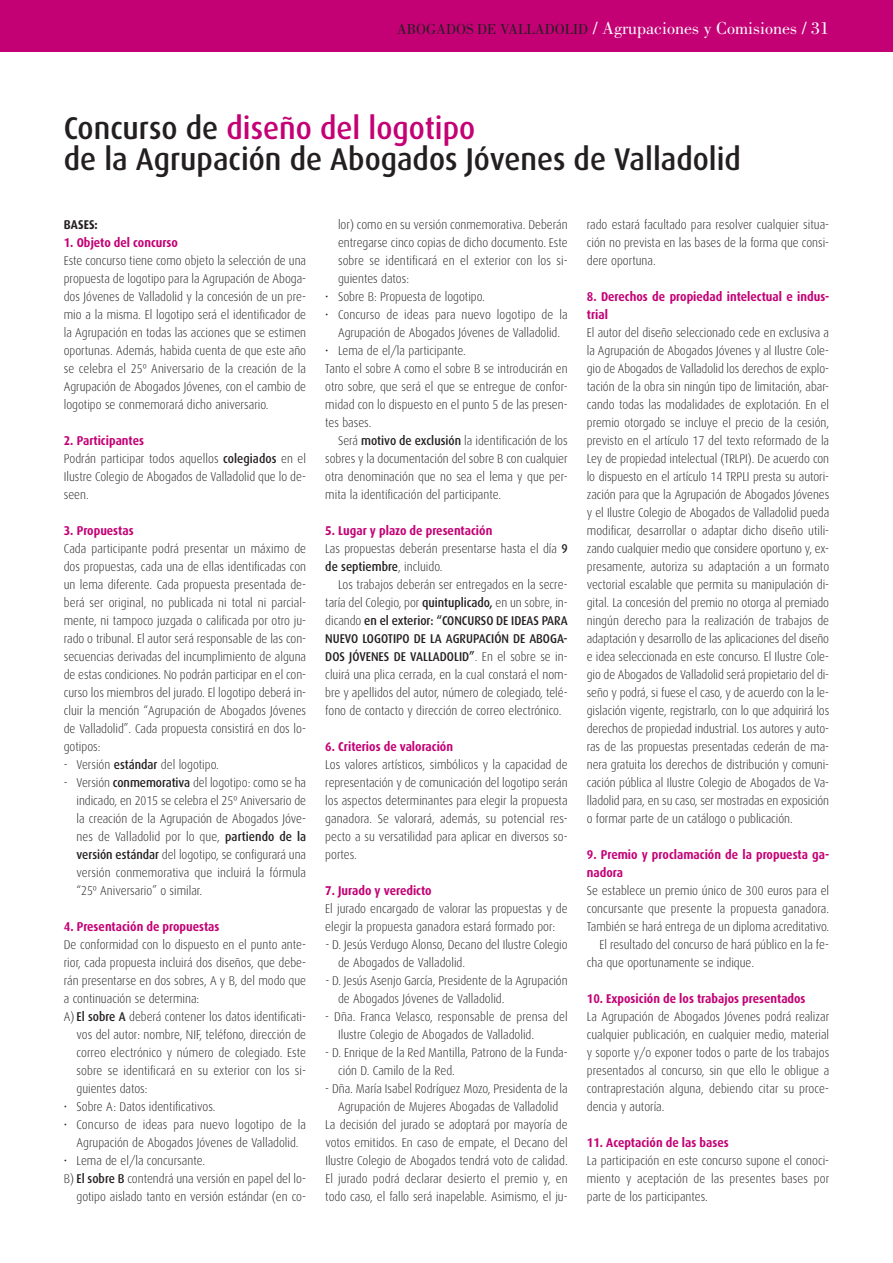
<style>
.page{position:relative;width:893px;height:1263px;background:#fff}
.page>*{position:absolute;margin:0;border:0;box-sizing:border-box;transform-origin:0 0}
.t1{font:500 31.5px/31.5px "Dax";color:#231f20;scale:.95 1}
.t2{font:18px "Bodoni Std";color:#fff}
.t3{font:300 12.75px/18px "Dax";color:#231f20;text-align:justify;scale:.91 1}
.t4{font:700 12.75px/18px "Dax";color:#c30175;scale:.91 1}
.t5{font:700 12.75px "Dax";color:#231f20;scale:.91 1}
.s1{font-size:15px;color:#231f20}
.s2{color:#c30175}
.s3{font-weight:700;color:#c30175}
.s4{font-weight:500}
</style>
<div class="page">
<div style="left:0;top:0;width:893px;height:51px;background:#c30175"></div>
<h2 class="t2" style="left:397px;top:18px;width:434px"><span class="s1">ABOGADOS DE VALLADOLID</span> / Agrupaciones y Comisiones / 31</h2>
<h1 class="t1" style="left:64px;top:113px;width:714px">Concurso de <span class="s2">diseño del logotipo<br></span>de la Agrupación de Abogados Jóvenes de Valladolid</h1>
<p class="t5" style="left:64px;top:217px;width:39px">BASES:</p>
<p class="t4" style="left:64px;top:234px;width:127px">1. Objeto del concurso</p>
<p class="t3" style="left:64px;top:252px;width:268px">Este concurso tiene como objeto la selección de una propuesta de logotipo para la Agrupación de Aboga&shy;dos Jóvenes de Valladolid y la concesión de un pre&shy;mio a la misma. El logotipo será el identificador de la Agrupación en todas las acciones que se estimen oportunas. Además, habida cuenta de que este año se celebra el 25º Aniversario de la creación de la Agrupación de Abogados Jóvenes, con el cambio de logotipo se conmemorará dicho aniversario.</p>
<p class="t3" style="left:64px;top:432px;width:268px;text-align:left"><span class="s3">2. Participantes<br></span>Podrán participar todos aquellos <span class="s4">colegiados</span> en el<br>Ilustre Colegio de Abogados de Valladolid que lo de&shy;seen.</p>
<p class="t4" style="left:64px;top:522px;width:78px">3. Propuestas</p>
<p class="t3" style="left:64px;top:540px;width:268px">Cada participante podrá presentar un máximo de dos propuestas, cada una de ellas identificadas con un lema diferente. Cada propuesta presentada de&shy;berá ser original, no publicada ni total ni parcial&shy;mente, ni tampoco juzgada o calificada por otro ju&shy;rado o tribunal. El autor será responsable de las con&shy;secuencias derivadas del incumplimiento de alguna de estas condiciones. No podrán participar en el con&shy;curso los miembros del jurado. El logotipo deberá in&shy;cluir la mención “Agrupación de Abogados Jóvenes de Valladolid”. Cada propuesta consistirá en dos lo&shy;gotipos:</p>
<p class="t3" style="left:64px;top:756px;width:172px">- Versión <span class="s4">estándar</span> del logotipo.</p>
<p class="t3" style="left:77px;top:774px;width:254px;text-indent:-13px">- Versión <span class="s4">conmemorativa</span> del logotipo: como se ha indicado, en 2015 se celebra el 25º Aniversario de la creación de la Agrupación de Abogados Jóve&shy;nes de Valladolid por lo que, <span class="s4">partiendo de la versión estándar</span> del logotipo, se configurará una versión conmemorativa que incluirá la fórmula “25º Aniversario” o similar.</p>
<p class="t4" style="left:64px;top:918px;width:173px">4. Presentación de propuestas</p>
<p class="t3" style="left:64px;top:936px;width:268px">De conformidad con lo dispuesto en el punto ante-</p>
<p class="t3" style="left:64px;top:954px;width:268px">rior, cada propuesta incluirá dos diseños, que debe-</p>
<p class="t3" style="left:64px;top:972px;width:268px">rán presentarse en dos sobres, A y B, del modo que</p>
<p class="t3" style="left:64px;top:990px;width:150px">a continuación se determina:</p>
<p class="t3" style="left:64px;top:1008px;width:268px">A) <span class="s4">El sobre A</span> deberá contener los datos identificati-</p>
<p class="t3" style="left:77px;top:1026px;width:254px">vos del autor: nombre, NIF, teléfono, dirección de</p>
<p class="t3" style="left:77px;top:1044px;width:254px">correo electrónico y número de colegiado. Este</p>
<p class="t3" style="left:77px;top:1062px;width:254px">sobre se identificará en su exterior con los si-</p>
<p class="t3" style="left:77px;top:1080px;width:80px">guientes datos:</p>
<p class="t3" style="left:64px;top:1098px;width:168px">• Sobre A: Datos identificativos.</p>
<p class="t3" style="left:64px;top:1116px;width:268px;text-align:center">• Concurso de ideas para nuevo logotipo de la<br>Agrupación de Abogados Jóvenes de Valladolid.</p>
<p class="t3" style="left:64px;top:1152px;width:157px">• Lema de el/la concursante.</p>
<p class="t3" style="left:64px;top:1170px;width:268px">B) <span class="s4">El sobre B</span> contendrá una versión en papel del lo-</p>
<p class="t3" style="left:77px;top:1188px;width:254px">gotipo aislado tanto en versión estándar (en co-</p>
<p class="t3" style="left:338px;top:216px;width:254px">lor) como en su versión conmemorativa. Deberán entregarse cinco copias de dicho documento. Este sobre se identificará en el exterior con los si&shy;guientes datos:</p>
<p class="t3" style="left:325px;top:288px;width:177px">• Sobre B: Propuesta de logotipo.</p>
<p class="t3" style="left:325px;top:306px;width:268px;text-align:center">• Concurso de ideas para nuevo logotipo de la<br>Agrupación de Abogados Jóvenes de Valladolid.</p>
<p class="t3" style="left:325px;top:342px;width:268px;text-align:left">• Lema de el/la participante.<br>Tanto el sobre A como el sobre B se introducirán en otro sobre, que será el que se entregue de confor&shy;midad con lo dispuesto en el punto 5 de las presen&shy;tes bases.</p>
<p class="t3" style="left:325px;top:432px;width:268px;text-indent:13px">Será <span class="s4">motivo de exclusión</span> la identificación de los sobres y la documentación del sobre B con cualquier otra denominación que no sea el lema y que per&shy;mita la identificación del participante.</p>
<p class="t3" style="left:325px;top:522px;width:268px;text-align:left"><span class="s3">5. Lugar y plazo de presentación<br></span>Las propuestas deberán presentarse hasta el día <span class="s4">9 de septiembre</span>, incluido.</p>
<p class="t3" style="left:325px;top:576px;width:268px;text-indent:13px">Los trabajos deberán ser entregados en la secre&shy;taría del Colegio, por <span class="s4">quintuplicado,</span> en un sobre, in&shy;dicando <span class="s4">en el exterior: “CONCURSO DE IDEAS PARA NU EVO LOGOTI PO DE LA AGRU PACIÓN</span></p>
<p class="t3" style="left:325px;top:630px;width:268px;text-indent:188px"><span class="s4">DE ABOGA-DOS JÓVENES DE VALLADOLID”</span>. En el sobre se in&shy;cluirá una plica cerrada, en la cual constará el nom&shy;bre y apellidos del autor, número de colegiado, telé&shy;fono de contacto y dirección de correo electrónico.</p>
<p class="t4" style="left:325px;top:738px;width:142px">6. Criterios de valoración</p>
<p class="t3" style="left:325px;top:756px;width:268px">Los valores artísticos, simbólicos y la capacidad de representación y de comunicación del logotipo serán los aspectos determinantes para elegir la propuesta ganadora. Se valorará, además, su potencial res&shy;pecto a su versatilidad para aplicar en diversos so&shy;portes.</p>
<p class="t4" style="left:325px;top:882px;width:118px">7. Jurado y veredicto</p>
<p class="t3" style="left:325px;top:900px;width:268px">El jurado encargado de valorar las propuestas y de elegir la propuesta ganadora estará formado por:</p>
<p class="t3" style="left:338px;top:936px;width:254px;text-indent:-13px">- D. Jesús Verdugo Alonso, Decano del Ilustre Colegio de Abogados de Valladolid.</p>
<p class="t3" style="left:338px;top:972px;width:254px;text-indent:-13px">- D. Jesús Asenjo García, Presidente de la Agrupación de Abogados Jóvenes de Valladolid.</p>
<p class="t3" style="left:338px;top:1008px;width:254px;text-indent:-13px">- Dña. Franca Velasco, responsable de prensa del<br>Ilustre Colegio de Abogados de Valladolid.</p>
<p class="t3" style="left:338px;top:1044px;width:254px;text-indent:-13px">- D. Enrique de la Red Mantilla, Patrono de la Funda&shy;ción D. Camilo de la Red.</p>
<p class="t3" style="left:325px;top:1080px;width:268px;text-align:center">- Dña. María Isabel Rodríguez Mozo, Presidenta de la Agrupación de Mujeres Abogadas de Valladolid<br>La decisión del jurado se adoptará por mayoría de votos emitidos. En caso de empate, el Decano del Ilustre Colegio de Abogados tendrá voto de calidad.<br>El jurado podrá declarar desierto el premio y, en todo caso, el fallo será inapelable. Asimismo, el ju-</p>
<p class="t3" style="left:587px;top:216px;width:268px">rado estará facultado para resolver cualquier situa&shy;ción no prevista en las bases de la forma que consi&shy;dere oportuna.</p>
<p class="t4" style="left:587px;top:288px;width:268px">8. Derechos de propiedad intelectual e indus&shy;trial</p>
<p class="t3" style="left:587px;top:324px;width:268px">El autor del diseño seleccionado cede en exclusiva a la Agrupación de Abogados Jóvenes y al Ilustre Cole&shy;gio de Abogados de Valladolid los derechos de explo&shy;tación de la obra sin ningún tipo de limitación, abar&shy;cando todas las modalidades de explotación. En el premio otorgado se incluye el precio de la cesión, previsto en el artículo 17 del texto reformado de la Ley de propiedad intelectual (TRLPI). De acuerdo con lo dispuesto en el artículo 14 TRPLI presta su autori&shy;zación para que la Agrupación de Abogados Jóvenes y el Ilustre Colegio de Abogados de Valladolid pueda modificar, desarrollar o adaptar dicho diseño utili&shy;zando cualquier medio que considere oportuno y, ex&shy;presamente, autoriza su adaptación a un formato vectorial escalable que permita su manipulación di&shy;gital. La concesión del premio no otorga al premiado ningún derecho para la realización de trabajos de adaptación y desarrollo de las aplicaciones del diseño e idea seleccionada en este concurso. El Ilustre Cole&shy;gio de Abogados de Valladolid será propietario del di&shy;seño y podrá, si fuese el caso, y de acuerdo con la le&shy;gislación vigente, registrarlo, con lo que adquirirá los derechos de propiedad industrial. Los autores y auto&shy;ras de las propuestas presentadas cederán de ma&shy;nera gratuita los derechos de distribución y comuni&shy;cación pública al Ilustre Colegio de Abogados de Va&shy;lladolid para, en su caso, ser mostradas en exposición o formar parte de un catálogo o publicación.</p>
<p class="t4" style="left:587px;top:846px;width:268px">9. Premio y proclamación de la propuesta ga&shy;nadora</p>
<p class="t3" style="left:587px;top:882px;width:268px">Se establece un premio único de 300 euros para el</p>
<p class="t3" style="left:587px;top:900px;width:268px">concursante que presente la propuesta ganadora.</p>
<p class="t3" style="left:587px;top:918px;width:268px">También se hará entrega de un diploma acreditativo.</p>
<p class="t3" style="left:599px;top:936px;width:254px">El resultado del concurso de hará público en la fe-</p>
<p class="t3" style="left:587px;top:954px;width:185px">cha que oportunamente se indique.</p>
<p class="t4" style="left:587px;top:990px;width:242px">10. Exposición de los trabajos presentados</p>
<p class="t3" style="left:587px;top:1008px;width:268px">La Agrupación de Abogados Jóvenes podrá realizar cualquier publicación, en cualquier medio, material y soporte y/o exponer todos o parte de los trabajos presentados al concurso, sin que ello le obligue a contraprestación alguna, debiendo citar su proce&shy;dencia y autoría.</p>
<p class="t4" style="left:587px;top:1134px;width:157px">11. Aceptación de las bases</p>
<p class="t3" style="left:587px;top:1152px;width:268px">La participación en este concurso supone el conoci&shy;miento y aceptación de las presentes bases por parte de los participantes.</p>
</div>
